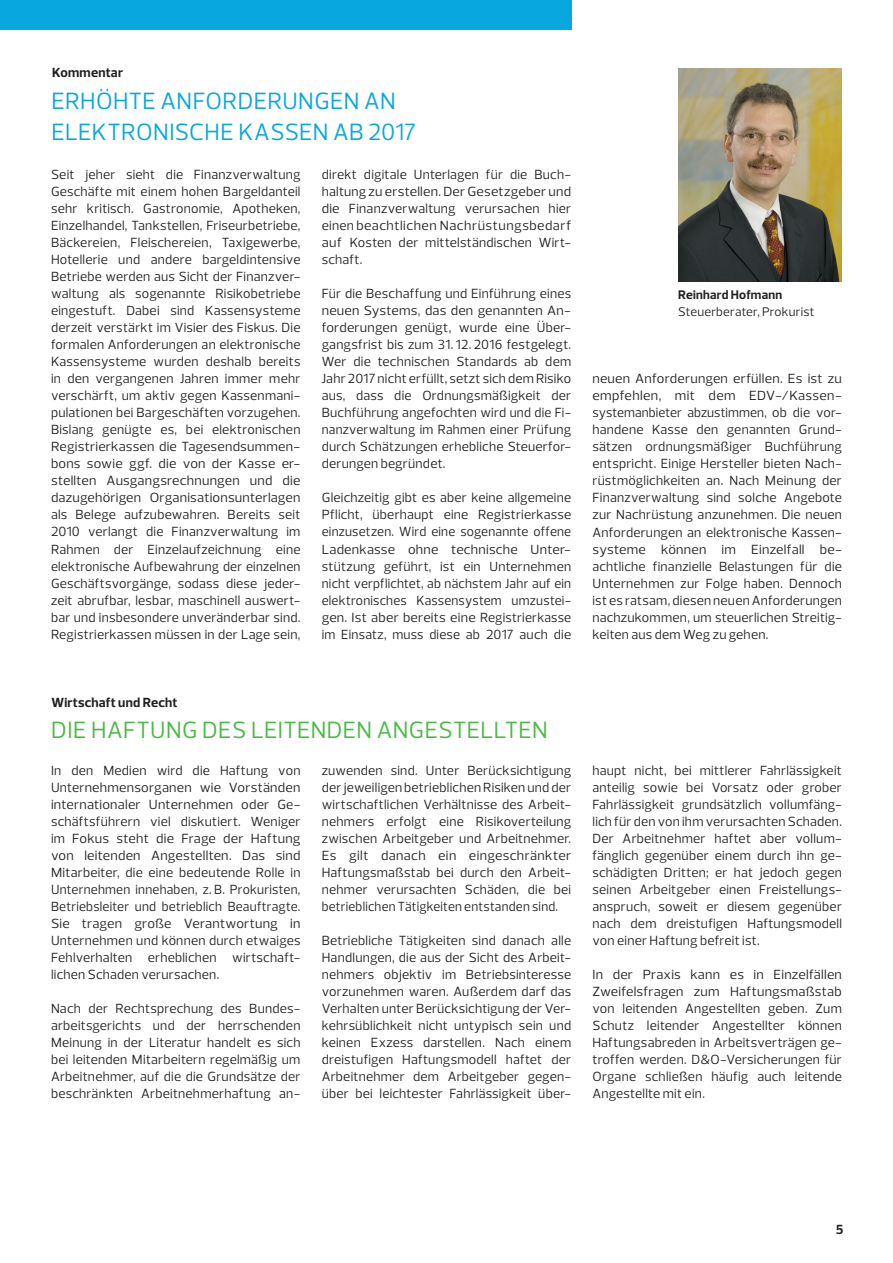
<style>
.page{position:relative;width:893px;height:1263px;background:#fff}
.page>*{position:absolute;margin:0;border:0;box-sizing:border-box;transform-origin:0 0}
.t1{font:24px/31.5px "Prelo";letter-spacing:.01em;color:#08a7e0}
.t2{font:24px "Prelo";letter-spacing:.01em;color:#4cb848}
.t3{font:13.5px/17px "Prelo";letter-spacing:.015em;color:#231f20}
.t4{font:700 13.5px "Prelo";letter-spacing:.015em;color:#231f20}
.t5{font:12.75px "Prelo";color:#231f20}
.t6{font:700 12.75px "Prelo";letter-spacing:.02em;color:#231f20}
</style>
<div class="page">
<div style="left:0;top:0;width:571px;height:30px;background:#08a7e0"></div>
<img style="left:678px;top:68px;width:164px;height:213px">
<p class="t4" style="left:52px;top:64px;width:72px">Kommentar</p>
<h1 class="t1" style="left:51px;top:85px;width:366px">Erhöhte Anforderungen an elektronische Kassen ab 2017</h1>
<p class="t3" style="left:51px;top:166px;width:251px">Seit jeher sieht die Finanzverwaltung -Geschäfte mit einem hohen Bargeldanteil sehr kritisch. Gastronomie, Apotheken, Einzelhandel, Tankstellen, Friseurbetriebe, Bäckereien, Fleischereien, Taxigewerbe, Hotellerie und andere bargeldintensive -Betriebe werden aus Sicht der Finanzver&shy;waltung als sogenannte Risikobetriebe eingestuft. Dabei sind Kassensysteme derzeit verstärkt im Visier des Fiskus. Die formalen Anforderungen an elektronische Kassensysteme wurden deshalb bereits in den vergangenen Jahren immer mehr verschärft, um aktiv gegen Kassenmani&shy;pulationen bei Bargeschäften vorzugehen.<br>Bislang genügte es, bei elektronischen -Registrierkassen die Tagesendsummen&shy;bons sowie ggf. die von der Kasse er&shy;stellten Ausgangsrechnungen und die dazugehörigen Organisationsunterlagen als Belege aufzubewahren. Bereits seit 2010 verlangt die Finanzverwaltung im Rahmen der Einzelaufzeichnung eine elektronische Aufbewahrung der einzelnen Geschäftsvorgänge, sodass diese jeder&shy;zeit abrufbar, lesbar, maschinell auswert&shy;bar und insbesondere unveränderbar sind.<br>Registrierkassen müssen in der Lage sein,</p>
<p class="t3" style="left:322px;top:166px;width:251px">direkt digitale Unterlagen für die Buch&shy;haltung zu erstellen. Der Gesetzgeber und die -Finanzverwaltung verursachen hier einen beachtlichen Nachrüstungsbedarf auf Kosten der mittelständischen Wirt&shy;schaft.</p>
<p class="t3" style="left:322px;top:285px;width:251px;text-align:justify">Für die Beschaffung und Einführung eines neuen Systems, das den genannten An&shy;forderungen genügt, wurde eine Über&shy;gangsfrist bis zum 31. 12. 2016 festgelegt.<br>Wer die technischen Standards ab dem Jahr 2017 nicht erfüllt, setzt sich dem Risiko aus, dass die Ordnungsmäßigkeit der Buchführung angefochten wird und die Fi&shy;nanzverwaltung im Rahmen einer Prüfung durch Schätzungen erhebliche Steuerfor&shy;derungen begründet.</p>
<p class="t3" style="left:322px;top:489px;width:251px">Gleichzeitig gibt es aber keine allgemeine Pflicht, überhaupt eine Registrierkasse einzusetzen. Wird eine sogenannte offene Ladenkasse ohne technische Unter&shy;stützung geführt, ist ein Unternehmen nicht verpflichtet, ab nächstem Jahr auf ein elektronisches Kassensystem umzustei&shy;gen. Ist aber bereits eine Registrierkasse im Einsatz, muss diese ab 2017 auch die</p>
<p class="t6" style="left:678px;top:287px;width:105px">Reinhard Hofmann</p>
<p class="t5" style="left:678px;top:304px;width:138px">Steuerberater, Prokurist</p>
<p class="t3" style="left:592px;top:370px;width:251px">neuen Anforderungen erfüllen. Es ist zu empfehlen, mit dem EDV-/Kassen&shy;systemanbieter abzustimmen, ob die vor&shy;handene Kasse den genannten Grund&shy;sätzen ordnungsmäßiger Buchführung entspricht. Einige Hersteller bieten Nach&shy;rüstmöglichkeiten an. Nach Meinung der Finanzverwaltung sind solche Angebote zur Nachrüstung anzunehmen. Die neuen Anforderungen an elektronische Kassen&shy;systeme können im Einzelfall be&shy;achtliche finanzielle Belastungen für die Unternehmen zur Folge haben. Dennoch ist es ratsam, diesen neuen Anforderungen nachzukommen, um steuerlichen Streitig&shy;keiten aus dem Weg zu gehen.</p>
<p class="t4" style="left:51px;top:694px;width:127px">Wirtschaft und Recht</p>
<h1 class="t2" style="left:51px;top:715px;width:498px">Die Haftung des leitenden Angestellten</h1>
<p class="t3" style="left:51px;top:762px;width:251px">In den Medien wird die Haftung von -U nternehmensorganen wie Vorständen internationaler Unternehmen oder Ge&shy;schäftsführern viel diskutiert. Weniger im Fokus steht die Frage der Haftung von leitenden Angestellten. Das sind -M itarbeiter, die eine bedeutende Rolle in Unternehmen innehaben, z. B. Prokuristen, Betriebsleiter und betrieblich Beauftragte.<br>Sie tragen große Verantwortung in -U nternehmen und können durch etwaiges Fehlverhalten erheblichen wirtschaft&shy;lichen Schaden verursachen.</p>
<p class="t3" style="left:51px;top:1000px;width:251px">Nach der Rechtsprechung des Bundes&shy;arbeitsgerichts und der herrschenden Meinung in der Literatur handelt es sich bei leitenden Mitarbeitern regelmäßig um Arbeitnehmer, auf die die Grundsätze der beschränkten Arbeitnehmerhaftung an-</p>
<p class="t3" style="left:322px;top:762px;width:251px;text-align:justify">zuwenden sind. Unter Berücksichtigung der jeweiligen betrieblichen Risiken und der wirtschaftlichen Verhältnisse des Arbeit&shy;nehmers erfolgt eine Risikoverteilung zwischen Arbeitgeber und Arbeitnehmer.<br>Es gilt danach ein eingeschränkter -Haftungsmaßstab bei durch den Arbeit&shy;nehmer verursachten Schäden, die bei betrieblichen Tätigkeiten entstanden sind.</p>
<p class="t3" style="left:322px;top:932px;width:251px;text-align:justify">Betriebliche Tätigkeiten sind danach alle Handlungen, die aus der Sicht des Arbeit&shy;nehmers objektiv im Betriebsinteresse vorzunehmen waren. Außerdem darf das Verhalten unter Berücksichtigung der Ver&shy;kehrsüblichkeit nicht untypisch sein und keinen Exzess darstellen. Nach einem dreistufigen Haftungsmodell haftet der Arbeitnehmer dem Arbeitgeber gegen&shy;über bei leichtester Fahrlässigkeit über-</p>
<p class="t3" style="left:592px;top:762px;width:251px">haupt nicht, bei mittlerer Fahrlässigkeit anteilig sowie bei Vorsatz oder grober Fahrlässigkeit grundsätzlich vollumfäng&shy;lich für den von ihm verursachten Schaden.<br>Der Arbeitnehmer haftet aber vollum&shy;fänglich gegenüber einem durch ihn ge&shy;schädigten Dritten; er hat jedoch gegen seinen Arbeitgeber einen Freistellungs&shy;anspruch, soweit er diesem gegenüber nach dem dreistufigen Haftungsmodell von einer Haftung befreit ist.</p>
<p class="t3" style="left:592px;top:966px;width:251px;text-align:justify">In der Praxis kann es in Einzelfällen -Zweifelsfragen zum Haftungsmaßstab von leitenden Angestellten geben. Zum Schutz leitender Angestellter können -Haftungsabreden in Arbeitsverträgen ge&shy;troffen werden. D&amp;O-Versicherungen für Organe schließen häufig auch leitende -Angestellte mit ein.</p>
<p class="t4" style="left:836px;top:1221px;width:9px">5</p>
</div>
